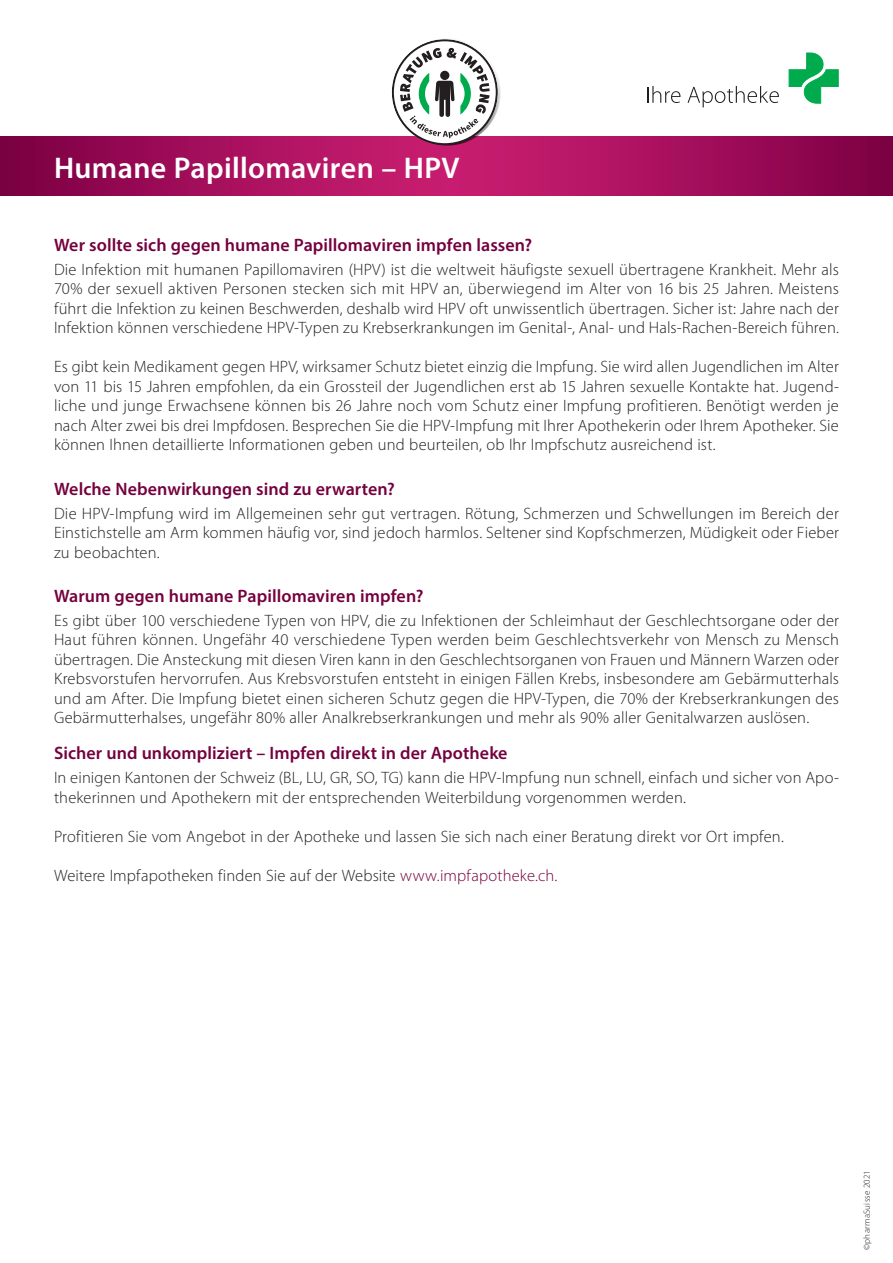
<style>
.page{position:relative;width:893px;height:1263px;background:#fff}
.page>*{position:absolute;margin:0;border:0;box-sizing:border-box;transform-origin:0 0}
.t1{font:600 30px "Myriad Pro";letter-spacing:.01em;color:#fff}
.t2{font:600 18px "Myriad Pro";letter-spacing:.005em;color:#75003e}
.t3{font:300 16.5px/19.5px "Myriad Pro";letter-spacing:.01em;color:#231f20;text-align:justify}
.t4{font:300 9px "Myriad Pro";letter-spacing:.03em;color:#231f20}
.s1{color:#75003e}
</style>
<div class="page">
<svg style="left:0;top:136px;width:893px;height:60px;background:#a40e5a"></svg>
<svg style="left:789px;top:53px;width:49px;height:50px"></svg>
<svg style="left:647px;top:86px;width:33px;height:17px"></svg>
<svg style="left:688px;top:86px;width:91px;height:21px"></svg>
<svg style="left:389px;top:39px;width:117px;height:112px"></svg>
<h1 class="t1" style="left:54px;top:149px;width:407px">Humane Papillomaviren – HPV</h1>
<p class="t2" style="left:54px;top:233px;width:480px">Wer sollte sich gegen humane Papillomaviren impfen lassen?</p>
<p class="t3" style="left:54px;top:260px;width:786px">Die Infektion mit humanen Papillomaviren (HPV) ist die weltweit häufigste sexuell übertragene Krankheit. Mehr als 70% der sexuell aktiven Personen stecken sich mit HPV an, überwiegend im Alter von 16 bis 25 Jahren. Meistens führt die Infektion zu keinen Beschwerden, deshalb wird HPV oft unwissentlich übertragen. Sicher ist: Jahre nach der Infektion können verschiedene HPV-Typen zu Krebserkrankungen im Genital-, Anal- und Hals-Rachen-Bereich führen.</p>
<p class="t3" style="left:54px;top:357px;width:786px">Es gibt kein Medikament gegen HPV, wirksamer Schutz bietet einzig die Impfung. Sie wird allen Jugendlichen im Alter von 11 bis 15 Jahren empfohlen, da ein Grossteil der Jugendlichen erst ab 15 Jahren sexuelle Kontakte hat. Jugend&shy;liche und junge Erwachsene können bis 26 Jahre noch vom Schutz einer Impfung profitieren. Benötigt werden je nach Alter zwei bis drei Impfdosen. Besprechen Sie die HPV-Impfung mit Ihrer Apothekerin oder Ihrem Apotheker. Sie können Ihnen detaillierte Informationen geben und beurteilen, ob Ihr Impfschutz ausreichend ist.</p>
<p class="t2" style="left:54px;top:477px;width:342px">Welche Nebenwirkungen sind zu erwarten?</p>
<p class="t3" style="left:54px;top:503px;width:786px">Die HPV-Impfung wird im Allgemeinen sehr gut vertragen. Rötung, Schmerzen und Schwellungen im Bereich der Einstichstelle am Arm kommen häufig vor, sind jedoch harmlos. Seltener sind Kopfschmerzen, Müdigkeit oder Fieber zu beobachten.</p>
<p class="t2" style="left:54px;top:584px;width:371px">Warum gegen humane Papillomaviren impfen?</p>
<p class="t3" style="left:54px;top:611px;width:787px">Es gibt über 100 verschiedene Typen von HPV, die zu Infektionen der Schleimhaut der Geschlechtsorgane oder der Haut führen können. Ungefähr 40 verschiedene Typen werden beim Geschlechtsverkehr von Mensch zu Mensch übertragen. Die Ansteckung mit diesen Viren kann in den Geschlechtsorganen von Frauen und Männern Warzen oder Krebsvorstufen hervorrufen. Aus Krebsvorstufen entsteht in einigen Fällen Krebs, insbesondere am Gebärmutterhals und am After. Die Impfung bietet einen sicheren Schutz gegen die HPV-Typen, die 70% der Krebserkrankungen des Gebärmutterhalses, ungefähr 80% aller Analkrebserkrankungen und mehr als 90% aller Genitalwarzen auslösen.</p>
<p class="t2" style="left:54px;top:742px;width:455px">Sicher und unkompliziert – Impfen direkt in der Apotheke</p>
<p class="t3" style="left:54px;top:768px;width:786px">In einigen Kantonen der Schweiz (BL, LU, GR, SO, TG) kann die HPV-Impfung nun schnell, einfach und sicher von Apo&shy;thekerinnen und Apothekern mit der entsprechenden Weiterbildung vorgenommen werden.</p>
<p class="t3" style="left:54px;top:827px;width:731px">Profitieren Sie vom Angebot in der Apotheke und lassen Sie sich nach einer Beratung direkt vor Ort impfen.</p>
<p class="t3" style="left:54px;top:866px;width:505px">Weitere Impfapotheken finden Sie auf der Website <span class="s1">www.impfapotheke.ch.</span></p>
<p class="t4" style="left:862px;top:1250px;width:81px;rotate:-90deg">©pharmaSuisse 2021</p>
</div>
